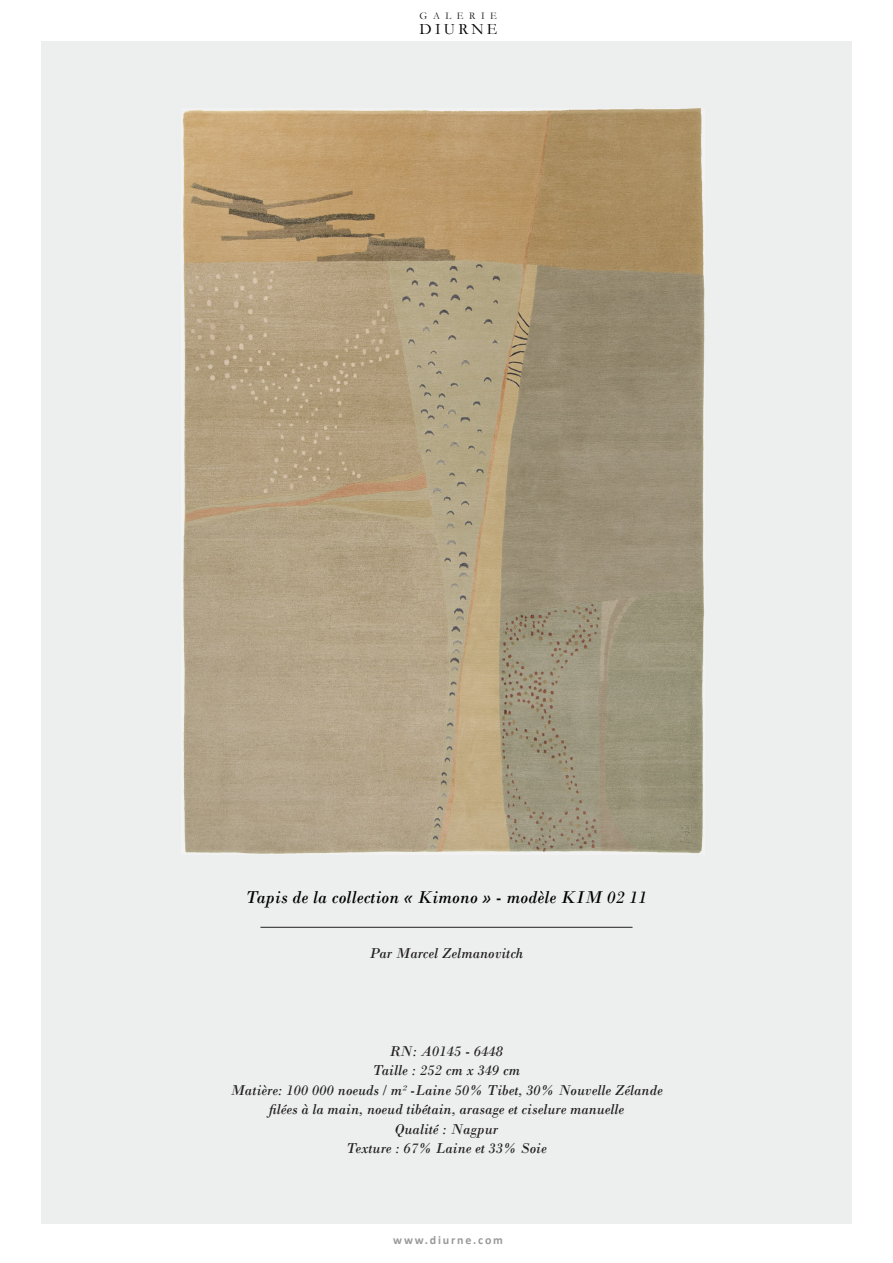
<style>
.page{position:relative;width:893px;height:1263px;background:#fff}
.page>*{position:absolute;margin:0;border:0;box-sizing:border-box;transform-origin:0 0}
.t1{font:italic 18px "Bodoni";letter-spacing:.01em;color:#000}
.t2{font:15.9px "Garamond";letter-spacing:.2em;color:#000}
.t3{font:italic 15px "Bodoni";color:#231f20}
.t4{font:700 12px "Calibri";letter-spacing:.15em;color:#6c6d70}
.t5{font:10.2px "Garamond";letter-spacing:.535em;color:#1d1e1c}
</style>
<div class="page">
<hr style="left:260px;top:927px;width:372px;height:1px;background:#231f20">
<img style="left:182px;top:109px;width:523px;height:746px">
<p class="t5" style="left:420px;top:9px;width:79px">GALERIE</p>
<p class="t2" style="left:420px;top:18px;width:79px">DIURNE</p>
<p class="t1" style="left:245px;top:887px;width:403px">Tapis de la collection « Kimono » - modèle KIM 02 11</p>
<p class="t3" style="left:370px;top:944px;width:155px">Par Marcel Zelmanovitch</p>
<p class="t3" style="left:390px;top:1042px;width:115px">RN: A0145 - 6448</p>
<p class="t3" style="left:373px;top:1061px;width:149px">Taille : 252 cm x 349 cm</p>
<p class="t3" style="left:230px;top:1081px;width:434px">Matière: 100 000 noeuds / m² -Laine 50% Tibet, 30% Nouvelle Zélande</p>
<p class="t3" style="left:269px;top:1100px;width:357px">filées à la main, noeud tibétain, arasage et ciselure manuelle</p>
<p class="t3" style="left:395px;top:1120px;width:105px">Qualité : Nagpur</p>
<p class="t3" style="left:346px;top:1139px;width:202px">Texture : 67% Laine et 33% Soie</p>
<p class="t4" style="left:393px;top:1232px;width:111px">www.diurne.com</p>
</div>
